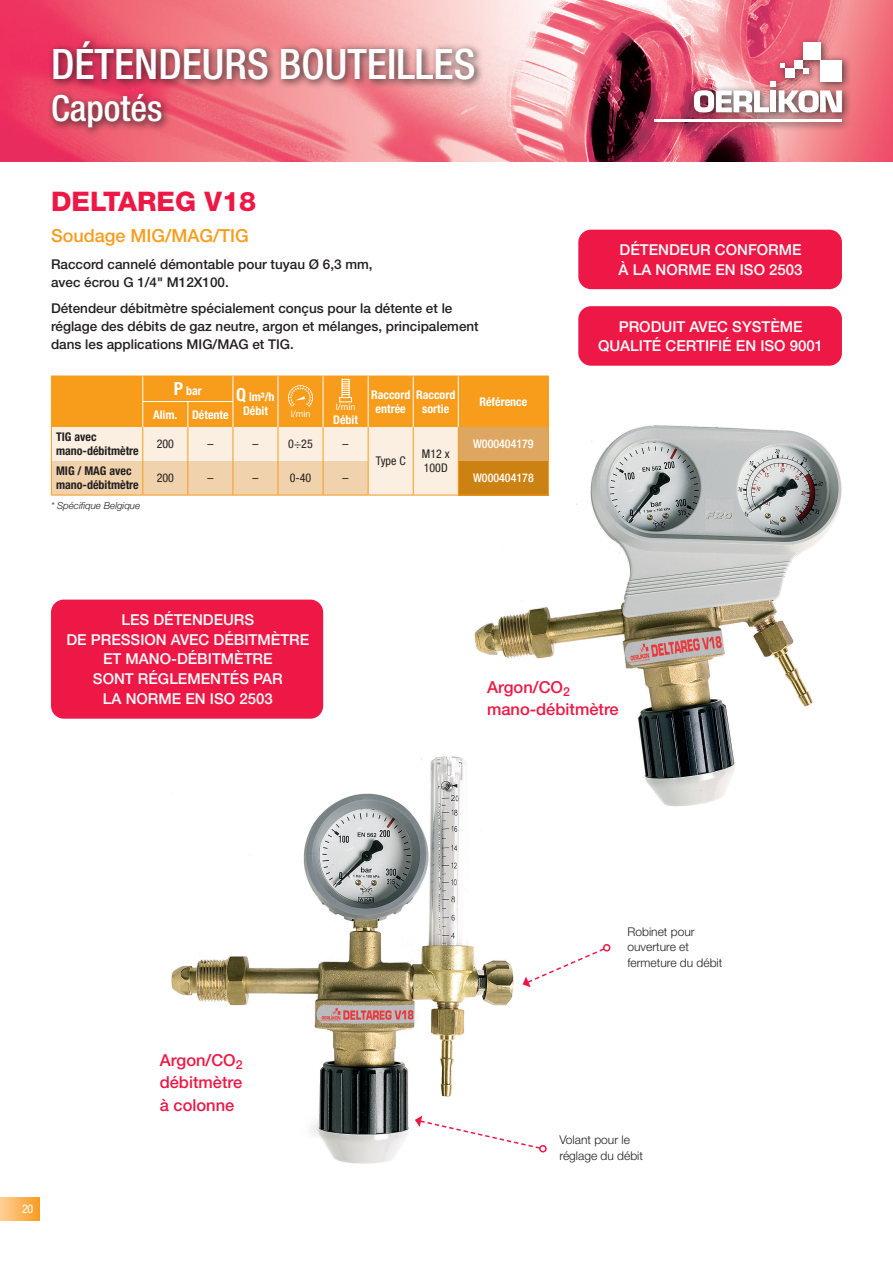
<style>
.page{position:relative;width:893px;height:1263px;background:#fff}
.page>*{position:absolute;margin:0;border:0;box-sizing:border-box;transform-origin:0 0}
.t1{font:500 condensed 42px "Helvetica Neue LT Std";color:#fff}
.t2{font:500 condensed 36px "Helvetica Neue LT Std";color:#fff}
.t3{font:800 27px "Helvetica Neue LT Std";color:#ed1845}
.t4{font:500 18px "Helvetica Neue LT Std";color:#f89c1c}
.t5{font:500 16.5px/22.5px "Helvetica Neue LT Std";color:#ed1845}
.t6{font:500 15px/19.5px "Helvetica Neue LT Std";color:#fff;text-align:center}
.t7{font:500 13.5px/18px "Helvetica Neue LT Std";color:#231f20}
.t8{font:700 condensed 12px/13.5px "Helvetica Neue LT Std";color:#fff;text-align:center}
.t9{font:300 12px/15.8px "Helvetica Neue LT Std";color:#231f20}
.t10{font:700 condensed 12px/14.2px "Helvetica Neue LT Std";color:#231f20}
.t11{font:condensed 12px/14.2px "Helvetica Neue LT Std";color:#231f20}
.t12{font:500 condensed 12px "Helvetica Neue LT Std";color:#fff}
.t13{font:condensed 12px "Helvetica Neue LT Std";color:#fff}
.t14{font:italic 300 9.75px "Helvetica Neue LT Std";color:#231f20}
.t15{font:9px "Helvetica Neue LT Std";color:#fff}
.s1{font-size:18px}
</style>
<div class="page">
<img style="left:0;top:0;width:893px;height:162px">
<div style="left:0;top:1197px;width:39px;height:23px;background:linear-gradient(to right,#fecf97,#f99d24)"></div>
<div style="left:649px;top:37px;width:203px;height:95px;background:#231f20;opacity:.7"></div>
<div style="left:784px;top:68px;width:10px;height:10px;background:#fff"></div>
<div style="left:803px;top:43px;width:17px;height:17px;background:#fff"></div>
<hr style="left:654px;top:119px;width:188px;height:2px;background:#fff">
<svg style="left:780px;top:63px;width:4px;height:5px"></svg>
<svg style="left:803px;top:68px;width:5px;height:6px"></svg>
<div style="left:794px;top:60px;width:9px;height:8px;background:#fff"></div>
<div style="left:820px;top:60px;width:22px;height:21px;background:#fff"></div>
<svg style="left:694px;top:81px;width:148px;height:31px"></svg>
<div style="left:47px;top:35px;width:437px;height:103px;background:#231f20;opacity:.7"></div>
<img style="left:474px;top:425px;width:368px;height:382px">
<img style="left:171px;top:748px;width:350px;height:416px">
<div style="left:539px;top:1145px;width:8px;height:7px;border:2px solid #ed1845;border-radius:50%"></div>
<svg style="left:415px;top:1115px;width:127px;height:35px"></svg>
<div style="left:603px;top:944px;width:7px;height:7px;border:2px solid #ed1845;border-radius:50%"></div>
<svg style="left:523px;top:947px;width:83px;height:40px"></svg>
<div style="left:51px;top:600px;width:272px;height:119px;background:#ed1845;border-radius:13px"></div>
<div style="left:578px;top:230px;width:264px;height:59px;background:#ed1845;border-radius:13px"></div>
<div style="left:578px;top:306px;width:264px;height:60px;background:#ed1845;border-radius:13px"></div>
<hr style="left:51px;top:495px;width:92px;height:1px;background:#f89c1c">
<hr style="left:143px;top:495px;width:45px;height:1px;background:#f89c1c">
<hr style="left:188px;top:495px;width:45px;height:1px;background:#f89c1c">
<hr style="left:233px;top:495px;width:45px;height:1px;background:#f89c1c">
<hr style="left:278px;top:495px;width:45px;height:1px;background:#f89c1c">
<hr style="left:323px;top:495px;width:45px;height:1px;background:#f89c1c">
<hr style="left:368px;top:495px;width:45px;height:1px;background:#f89c1c">
<hr style="left:413px;top:495px;width:45px;height:1px;background:#f89c1c">
<hr style="left:458px;top:495px;width:91px;height:1px;background:#f89c1c">
<svg style="left:51px;top:376px;width:498px;height:119px;background:#f3bc71"></svg>
<h1 class="t1" style="left:51px;top:39px;width:426px">DÉTENDEURS BOUTEILLES</h1>
<h2 class="t2" style="left:51px;top:87px;width:113px">Capotés</h2>
<h3 class="t3" style="left:51px;top:185px;width:207px">DELTAREG V18</h3>
<h3 class="t4" style="left:51px;top:225px;width:199px">Soudage MIG/MAG/TIG</h3>
<p class="t7" style="left:51px;top:255px;width:323px">Raccord cannelé démontable pour tuyau Ø 6,3 mm, avec écrou G 1/4" M12X100.</p>
<p class="t7" style="left:51px;top:300px;width:429px">Détendeur débitmètre spécialement conçus pour la détente et le réglage des débits de gaz neutre, argon et mélanges, principalement dans les applications MIG/MAG et TIG.</p>
<p class="t8" style="left:174px;top:384px;width:29px"><span class="s1">P</span> bar</p>
<p class="t8" style="left:236px;top:390px;width:40px"><span class="s1">Q</span> |m³/h<br>Débit</p>
<p class="t8" style="left:153px;top:408px;width:77px">Alim. Détente</p>
<p class="t15" style="left:291px;top:409px;width:21px">l/min</p>
<p class="t15" style="left:336px;top:401px;width:21px">l/min</p>
<p class="t8" style="left:333px;top:413px;width:26px">Débit</p>
<p class="t8" style="left:371px;top:388px;width:41px">Raccord entrée</p>
<p class="t8" style="left:416px;top:388px;width:41px">Raccord sortie</p>
<p class="t8" style="left:479px;top:395px;width:49px">Référence</p>
<p class="t10" style="left:56px;top:430px;width:84px">TIG avec mano-débitmètre</p>
<p class="t11" style="left:157px;top:437px;width:19px">200</p>
<p class="t11" style="left:207px;top:437px;width:7px">–</p>
<p class="t11" style="left:252px;top:437px;width:7px">–</p>
<p class="t11" style="left:288px;top:437px;width:26px">0÷25</p>
<p class="t11" style="left:343px;top:437px;width:7px">–</p>
<p class="t12" style="left:473px;top:437px;width:62px">W000404179</p>
<p class="t11" style="left:376px;top:454px;width:31px">Type C</p>
<p class="t11" style="left:422px;top:447px;width:29px">M12 x<br>100D</p>
<p class="t10" style="left:56px;top:463px;width:84px">MIG / MAG avec mano-débitmètre</p>
<p class="t11" style="left:157px;top:471px;width:19px">200</p>
<p class="t11" style="left:207px;top:471px;width:7px">–</p>
<p class="t11" style="left:252px;top:471px;width:7px">–</p>
<p class="t11" style="left:290px;top:471px;width:23px">0-40</p>
<p class="t11" style="left:343px;top:471px;width:7px">–</p>
<p class="t12" style="left:473px;top:471px;width:62px">W000404178</p>
<p class="t14" style="left:51px;top:499px;width:91px">* Spécifique Belgique</p>
<p class="t6" style="left:619px;top:240px;width:185px;text-align:left">DÉTENDEUR CONFORME<br>À LA NORME EN ISO 2503</p>
<p class="t6" style="left:598px;top:316px;width:227px">PRODUIT AVEC SYSTÈME<br>QUALITÉ CERTIFIÉ EN ISO 9001</p>
<p class="t6" style="left:66px;top:610px;width:244px">LES DÉTENDEURS<br>DE PRESSION AVEC DÉBITMÈTRE<br>ET MANO-DÉBITMÈTRE<br>SONT RÉGLEMENTÉS PAR<br>LA NORME EN ISO 2503</p>
<p class="t5" style="left:487px;top:675px;width:133px">Argon/CO<sub>2 </sub>mano‑débitmètre</p>
<p class="t13" style="left:22px;top:1202px;width:13px">20</p>
<p class="t5" style="left:160px;top:1048px;width:84px;text-align:justify">Argon/CO<sub>2 </sub>débitmètre à colonne</p>
<p class="t9" style="left:627px;top:923px;width:96px">Robinet pour ouverture et fermeture du débit</p>
<p class="t9" style="left:559px;top:1131px;width:85px">Volant pour le réglage du débit</p>
</div>
